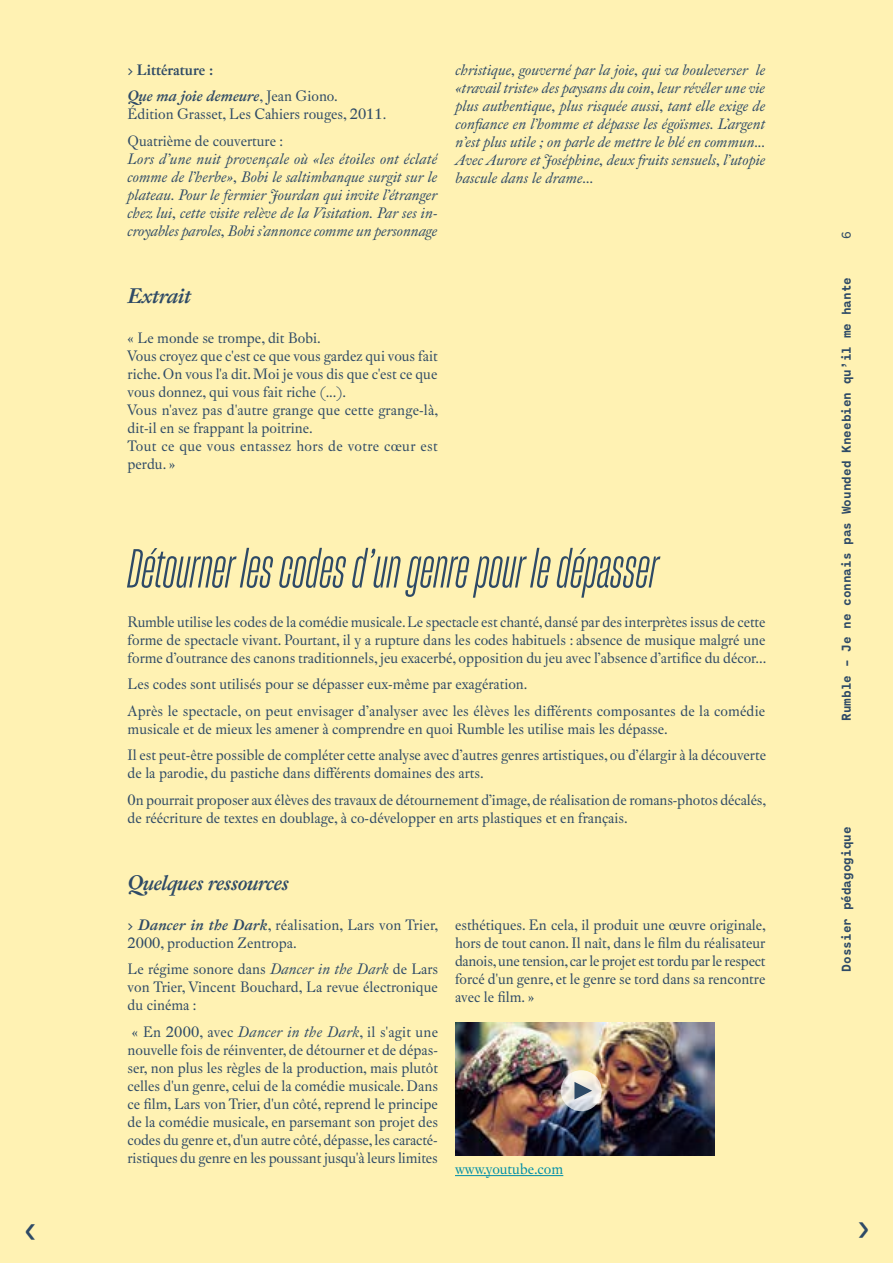
<style>
.page{position:relative;width:893px;height:1263px;background:#fff2b3}
.page>*{position:absolute;margin:0;border:0;box-sizing:border-box;transform-origin:0 0}
.t1{font:54px "Sharp Grotesk Book Italic 10";color:#2e4a66}
.t2{font:36px "La Technique";color:#2e4a66}
.t3{font:italic 700 21px "Fleischman BT Pro";letter-spacing:-.02em;color:#2e4a66}
.t4{font:15px/18px "Fleischman BT Pro";color:#2e4a66}
.t5{font:italic 15px/18px "Fleischman BT Pro";color:#2e4a66;text-align:justify}
.t6{font:italic 700 15px/26.5px "Fleischman BT Pro";color:#2e4a66}
.t7{font:15px "Fleischman BT Pro";color:#008ea7}
.t8{font:700 12.75px "La Technique";color:#2e4a66}
.t9{font:12.75px "La Technique";color:#2e4a66}
.s1{font-style:normal}
.s2{font-weight:400;font-style:normal}
.s3{font-weight:700;font-style:italic}
.s4{font-style:italic}
</style>
<div class="page">
<hr style="left:455px;top:1175px;width:108px;height:1px;background:#008ea7">
<img style="left:455px;top:1022px;width:259px;height:133px">
<svg style="left:561px;top:1070px;width:41px;height:41px"></svg>
<svg style="left:574px;top:1082px;width:18px;height:17px"></svg>
<p class="t6" style="left:128px;top:56px;width:212px"><span class="s1">&gt; Littérature :<br></span>Que ma joie demeure<span class="s2">, Jean Giono.</span></p>
<p class="t4" style="left:128px;top:101px;width:260px;line-height:26.5px">Édition Grasset, Les Cahiers rouges, 2011.<br>Quatrième de couverture :</p>
<p class="t5" style="left:128px;top:150px;width:311px">Lors d’une nuit provençale où «les étoiles ont éclaté comme de l’herbe», Bobi le saltimbanque surgit sur le plateau. Pour le fermier Jourdan qui invite l’étranger chez lui, cette visite relève de la Visitation. Par ses in&shy;croyables paroles, Bobi s’annonce comme un personnage</p>
<p class="t5" style="left:455px;top:61px;width:311px">christique, gouverné par la joie, qui va bouleverser le «travail triste» des paysans du coin, leur révéler une vie plus authentique, plus risquée aussi, tant elle exige de confiance en l’homme et dépasse les égoïsmes. L’argent n’est plus utile ; on parle de mettre le blé en commun...<br>Avec Aurore et Joséphine, deux fruits sensuels, l’utopie bascule dans le drame…</p>
<h3 class="t3" style="left:128px;top:283px;width:65px">Extrait</h3>
<p class="t4" style="left:128px;top:328px;width:312px">« Le monde se trompe, dit Bobi.<br>Vous croyez que c'est ce que vous gardez qui vous fait riche. On vous l'a dit. Moi je vous dis que c'est ce que vous donnez, qui vous fait riche (...).<br>Vous n'avez pas d'autre grange que cette grange-là, dit-il en se frappant la poitrine.<br>Tout ce que vous entassez hors de votre cœur est perdu. »</p>
<h1 class="t1" style="left:128px;top:536px;width:532px">Détourner les codes d’un genre pour le dépasser</h1>
<p class="t4" style="left:128px;top:613px;width:640px;text-align:justify">Rumble utilise les codes de la comédie musicale. Le spectacle est chanté, dansé par des interprètes issus de cette forme de spectacle vivant. Pourtant, il y a rupture dans les codes habituels : absence de musique malgré une forme d’outrance des canons traditionnels, jeu exacerbé, opposition du jeu avec l’absence d’artifice du décor...</p>
<p class="t4" style="left:128px;top:671px;width:639px;line-height:26.5px">Les codes sont utilisés pour se dépasser eux-même par exagération.<br>Après le spectacle, on peut envisager d’analyser avec les élèves les différents composantes de la comédie</p>
<p class="t4" style="left:128px;top:715px;width:640px;line-height:26.5px">musicale et de mieux les amener à comprendre en quoi Rumble les utilise mais les dépasse.<br>Il est peut-être possible de compléter cette analyse avec d’autres genres artistiques, ou d’élargir à la découverte</p>
<p class="t4" style="left:128px;top:760px;width:640px;line-height:26.5px">de la parodie, du pastiche dans différents domaines des arts.<br>0n pourrait proposer aux élèves des travaux de détournement d’image, de réalisation de romans-photos décalés,</p>
<p class="t4" style="left:128px;top:809px;width:502px">de réécriture de textes en doublage, à co-développer en arts plastiques et en français.</p>
<h3 class="t3" style="left:128px;top:870px;width:163px">Quelques ressources</h3>
<p class="t4" style="left:128px;top:915px;width:312px"><span class="s3">&gt; Dancer in the Dark</span>, réalisation, Lars von Trier,<br>2000, production Zentropa.</p>
<p class="t4" style="left:128px;top:960px;width:312px;text-align:justify">Le régime sonore dans <span class="s4">Dancer in the Dark</span> de Lars von Trier, Vincent Bouchard, La revue électronique du cinéma :</p>
<p class="t4" style="left:128px;top:1022px;width:312px;text-align:justify">« En 2000, avec <span class="s4">Dancer in the Dark</span>, il s'agit une nouvelle fois de réinventer, de détourner et de dépas&shy;ser, non plus les règles de la production, mais plutôt celles d'un genre, celui de la comédie musicale. Dans ce film, Lars von Trier, d'un côté, reprend le principe de la comédie musicale, en parsemant son projet des codes du genre et, d'un autre côté, dépasse, les caracté&shy;ristiques du genre en les poussant jusqu'à leurs limites</p>
<p class="t4" style="left:455px;top:915px;width:313px;text-align:justify">esthétiques. En cela, il produit une œuvre originale, hors de tout canon. Il naît, dans le film du réalisateur danois, une tension, car le projet est tordu par le respect forcé d'un genre, et le genre se tord dans sa rencontre avec le film. »</p>
<p class="t7" style="left:455px;top:1159px;width:110px">www.youtube.com</p>
<p class="t9" style="left:839px;top:239px;width:9px;rotate:-90deg">6</p>
<p class="t8" style="left:838px;top:721px;width:445px;rotate:-90deg">Rumble – Je ne connais pas Wounded Kneebien qu’il me hante</p>
<p class="t8" style="left:838px;top:972px;width:147px;rotate:-90deg">Dossier pédagogique</p>
<h2 class="t2" style="left:19px;top:1206px;width:23px">‹</h2>
<h2 class="t2" style="left:875px;top:1256px;width:23px;rotate:-180deg">‹</h2>
</div>
